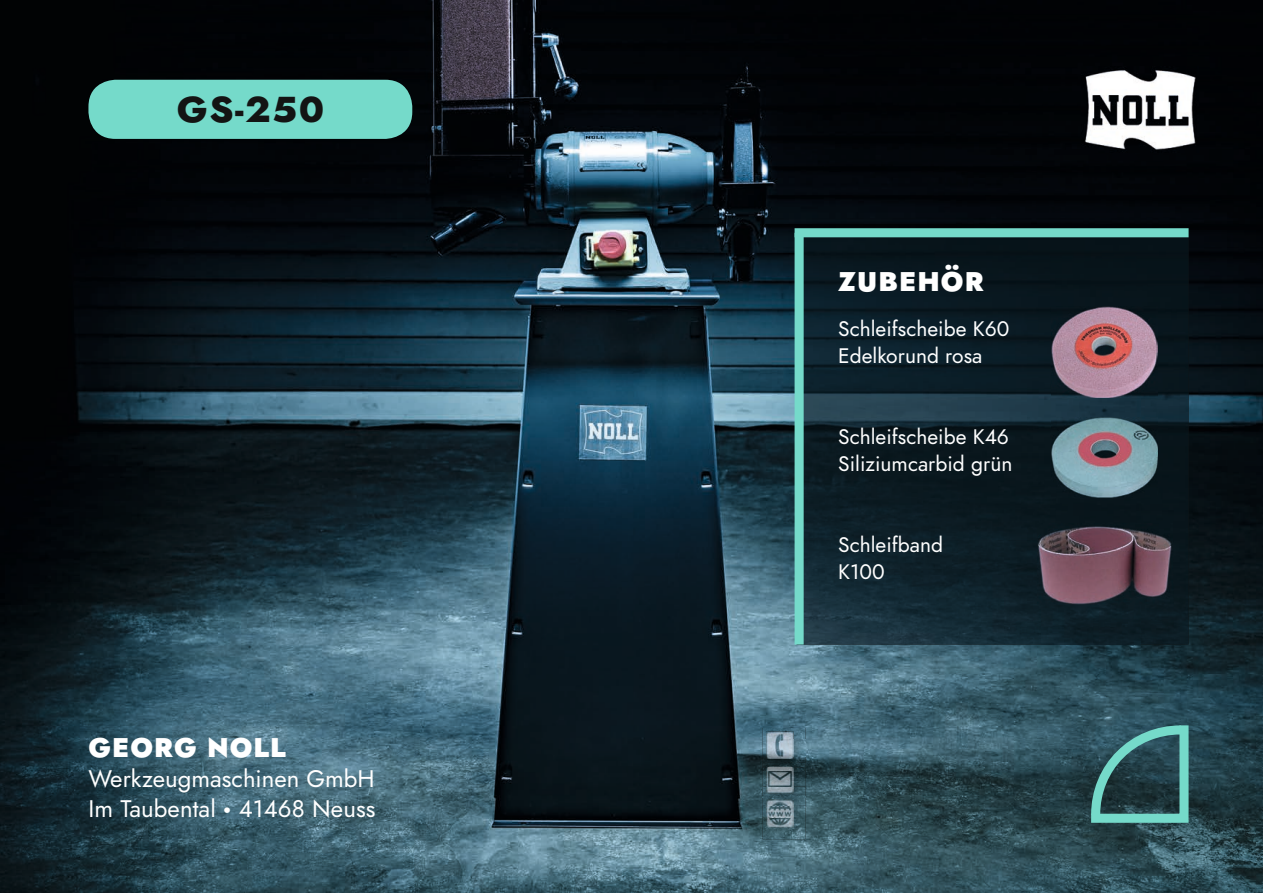
<style>
.page{position:relative;width:1263px;height:893px;background:#fff}
.page>*{position:absolute;margin:0;border:0;box-sizing:border-box;transform-origin:0 0}
.t1{font:800 36px "Jost";color:#131413;scale:1.04 1}
.t2{font:900 27px "Jost";letter-spacing:.04em;color:#fff}
.t3{font:24px/30px "Jost";letter-spacing:.005em;color:#fff}
.t4{font:21px/27px "Jost";color:#fff}
.s1{font-weight:900}
</style>
<div class="page">
<img style="left:0;top:0;width:1263px;height:893px">
<img style="left:1081px;top:66px;width:117px;height:86px">
<div style="left:88px;top:80px;width:324px;height:59px;background:#75daca;border-radius:27px"></div>
<img style="left:763px;top:728px;width:42px;height:34px">
<img style="left:794px;top:739px;width:11px;height:17px">
<img style="left:766px;top:731px;width:28px;height:28px">
<img style="left:789px;top:739px;width:5px;height:17px">
<img style="left:763px;top:762px;width:42px;height:34px">
<img style="left:763px;top:767px;width:42px;height:4px">
<img style="left:766px;top:786px;width:28px;height:7px">
<img style="left:766px;top:767px;width:28px;height:19px">
<svg style="left:766px;top:766px;width:28px;height:1px"></svg>
<img style="left:763px;top:796px;width:42px;height:43px">
<img style="left:763px;top:797px;width:42px;height:8px">
<img style="left:766px;top:817px;width:28px;height:10px">
<img style="left:766px;top:800px;width:28px;height:17px">
<svg style="left:1082px;top:716px;width:111px;height:111px;background:#38666a"></svg>
<img style="left:804px;top:237px;width:286px;height:303px">
<div style="left:1090px;top:237px;width:98px;height:95px;background:#071319"></div>
<img style="left:1140px;top:332px;width:48px;height:312px">
<img style="left:1090px;top:398px;width:50px;height:20px">
<img style="left:1090px;top:498px;width:50px;height:25px">
<img style="left:804px;top:540px;width:237px;height:104px">
<img style="left:1041px;top:604px;width:99px;height:40px">
<div style="left:794px;top:228px;width:394px;height:9px;background:#75daca"></div>
<div style="left:794px;top:233px;width:10px;height:411px;background:#75daca"></div>
<img style="left:1052px;top:306px;width:105px;height:92px">
<img style="left:1052px;top:418px;width:106px;height:80px">
<img style="left:1038px;top:523px;width:134px;height:81px">
<h1 class="t1" style="left:177px;top:83px;width:143px">GS-250</h1>
<p class="t2" style="left:88px;top:728px;width:199px">GEORG NOLL</p>
<p class="t3" style="left:88px;top:764px;width:289px">Werkzeugmaschinen GmbH<br>Im Taubental <span class="s1">·</span> 41468 Neuss</p>
<p class="t2" style="left:838px;top:262px;width:147px">ZUBEHÖR</p>
<p class="t4" style="left:838px;top:315px;width:173px">Schleifscheibe K60<br>Edelkorund rosa</p>
<p class="t4" style="left:838px;top:423px;width:176px">Schleifscheibe K46<br>Siliziumcarbid grün</p>
<p class="t4" style="left:838px;top:531px;width:106px">Schleifband<br>K100</p>
</div>
